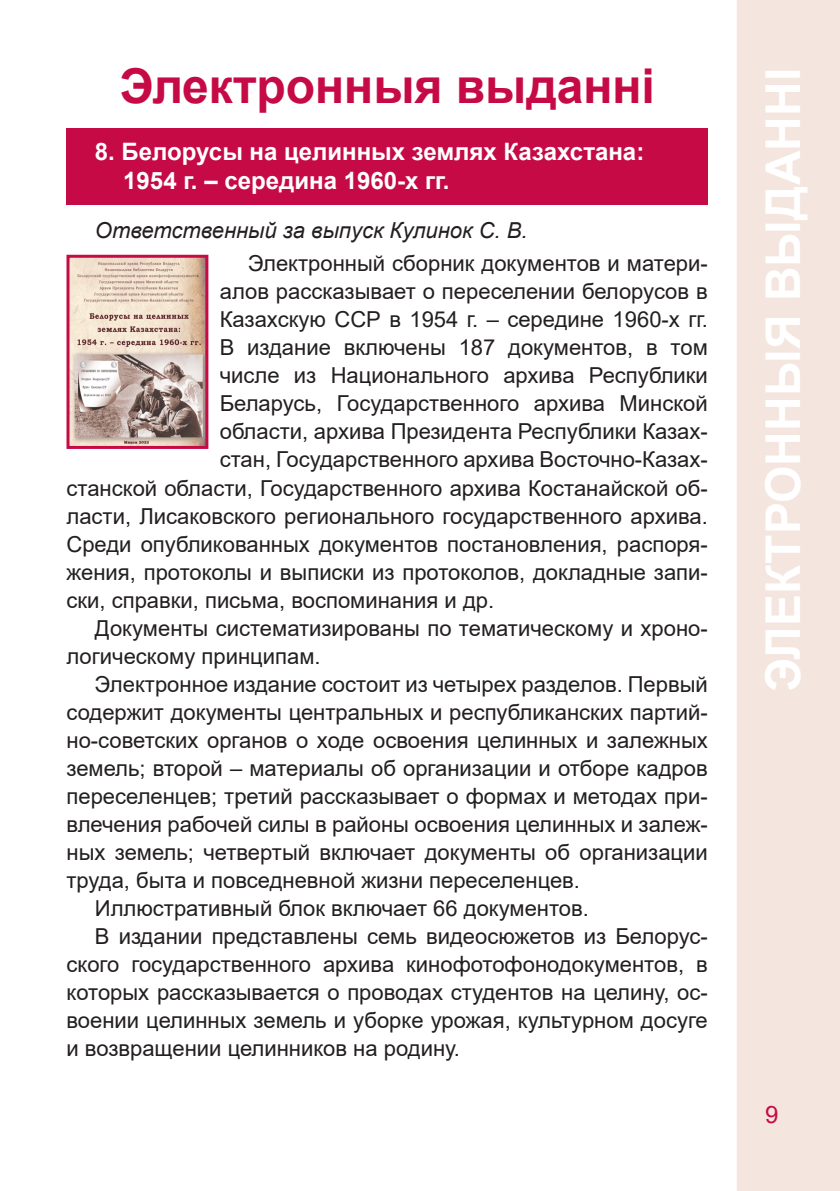
<style>
.page{position:relative;width:840px;height:1191px;background:#fff}
.page>*{position:absolute;margin:0;border:0;box-sizing:border-box;transform-origin:0 0}
.t1{font:700 48px "Arial";color:#fff}
.Друкаваныя_выданні{font:700 48px "Arial";color:#c60a45}
.Красный_1{font:700 24px/28.8px "Arial";color:#fff}
.t2{font:24px "Arial";color:#c60a45}
.Текст2{font:22px/28px "Arial";color:#231f20;text-align:justify}
.Ответственный{font:italic 22px "Arial";color:#231f20}
</style>
<div class="page">
<div style="left:736px;top:0;width:103px;height:1191px;background:#f4e5df;border:2px solid #f4e5df"></div>
<div style="left:66px;top:129px;width:641px;height:76px;background:#c60a45"></div>
<img style="left:70px;top:259px;width:134px;height:186px">
<div style="left:66px;top:255px;width:142px;height:194px;border:3px solid #c60a45"></div>
<p class="Друкаваныя_выданні" style="left:119px;top:52px;width:536px">Электронныя выданні</p>
<p class="Красный_1" style="left:123px;top:137px;width:522px;text-indent:-28px">8. Белорусы на целинных землях Казахстана:<br>1954 г. – середина 1960-х гг.</p>
<p class="Ответственный" style="left:95px;top:216px;width:434px">Ответственный за выпуск Кулинок С. В.</p>
<p class="Текст2" style="left:248px;top:249px;width:461px">Электронный сборник документов и матери-</p>
<p class="Текст2" style="left:220px;top:277px;width:489px">алов рассказывает о переселении белорусов в</p>
<p class="Текст2" style="left:220px;top:305px;width:489px">Казахскую ССР в 1954 г. – середине 1960-х гг.</p>
<p class="Текст2" style="left:220px;top:333px;width:489px">В издание включены 187 документов, в том</p>
<p class="Текст2" style="left:220px;top:361px;width:489px">числе из Национального архива Республики</p>
<p class="Текст2" style="left:220px;top:389px;width:489px">Беларусь, Государственного архива Минской</p>
<p class="Текст2" style="left:220px;top:417px;width:489px">области, архива Президента Республики Казах-</p>
<p class="Текст2" style="left:220px;top:445px;width:489px">стан, Государственного архива Восточно-Казах-</p>
<p class="Текст2" style="left:66px;top:473px;width:642px">станской области, Государственного архива Костанайской об-</p>
<p class="Текст2" style="left:66px;top:501px;width:642px">ласти, Лисаковского регионального государственного архива.</p>
<p class="Текст2" style="left:66px;top:529px;width:642px">Среди опубликованных документов постановления, распоря-</p>
<p class="Текст2" style="left:66px;top:557px;width:642px">жения, протоколы и выписки из протоколов, докладные запи-</p>
<p class="Текст2" style="left:66px;top:585px;width:429px">ски, справки, письма, воспоминания и др.</p>
<p class="Текст2" style="left:66px;top:613px;width:642px;text-indent:28px">Документы систематизированы по тематическому и хроно&shy;логическому принципам.</p>
<p class="Текст2" style="left:66px;top:669px;width:642px;text-indent:28px">Электронное издание состоит из четырех разделов. Первый содержит документы центральных и республиканских партий&shy;но-советских органов о ходе освоения целинных и залежных земель; второй – материалы об организации и отборе кадров переселенцев; третий рассказывает о формах и методах при&shy;влечения рабочей силы в районы освоения целинных и залеж&shy;ных земель; четвертый включает документы об организации труда, быта и повседневной жизни переселенцев.</p>
<p class="Текст2" style="left:95px;top:893px;width:495px">Иллюстративный блок включает 66 документов.</p>
<p class="Текст2" style="left:66px;top:921px;width:642px;text-indent:28px">В издании представлены семь видеосюжетов из Белорус&shy;ского государственного архива кинофотофонодокументов, в которых рассказывается о проводах студентов на целину, ос&shy;воении целинных земель и уборке урожая, культурном досуге и возвращении целинников на родину.</p>
<h1 class="t1" style="left:749px;top:692px;width:625px;rotate:-90deg">ЭЛЕКТРОННЫЯ ВЫДАННІ</h1>
<p class="t2" style="left:764px;top:1098px;width:15px">9</p>
</div>
